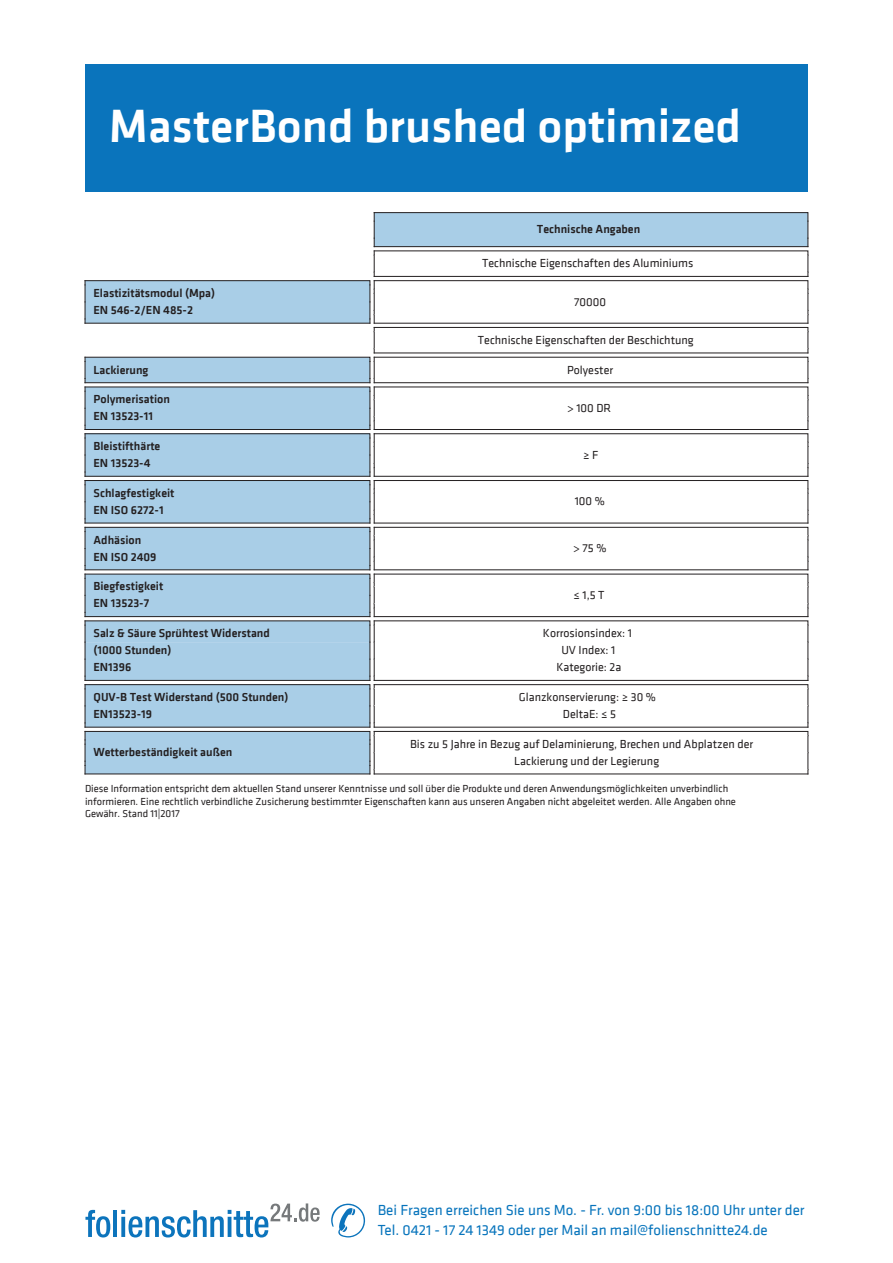
<style>
.page{position:relative;width:893px;height:1263px;background:#fff}
.page>*{position:absolute;margin:0;border:0;box-sizing:border-box;transform-origin:0 0}
.t1{font:500 48px "Klavika";color:#fff}
.t2{font:15px/19.5px "Klavika";color:#0774bc}
.t3{font:500 12px/17px "Klavika";color:#231f20}
.t4{font:12px/17px "Klavika";color:#231f20;text-align:center}
.t5{font:10.5px/12.8px "Klavika";color:#231f20}
</style>
<div class="page">
<svg style="left:85px;top:1210px;width:25px;height:27px"></svg>
<hr style="left:113px;top:1210px;width:4px;height:27px;background:#0c74bc">
<svg style="left:121px;top:1203px;width:199px;height:34px"></svg>
<svg style="left:331px;top:1203px;width:35px;height:34px"></svg>
<div style="left:85px;top:64px;width:723px;height:127px;background:#0a74bc"></div>
<svg style="left:84px;top:212px;width:725px;height:562px"></svg>
<hr style="left:374px;top:773px;width:434px;height:1px;background:#231f20">
<h1 class="t1" style="left:109px;top:100px;width:634px">MasterBond brushed optimized</h1>
<p class="t3" style="left:537px;top:221px;width:105px">Technische Angaben</p>
<p class="t4" style="left:482px;top:255px;width:213px">Technische Eigenschaften des Aluminiums</p>
<p class="t3" style="left:94px;top:285px;width:123px">Elastizitätsmodul (Mpa)<br>EN 546-2/EN 485-2</p>
<p class="t4" style="left:574px;top:293px;width:33px">70000</p>
<p class="t4" style="left:478px;top:331px;width:217px">Technische Eigenschaften der Beschichtung</p>
<p class="t3" style="left:94px;top:361px;width:56px">Lackierung</p>
<p class="t4" style="left:567px;top:361px;width:47px">Polyester</p>
<p class="t3" style="left:94px;top:391px;width:78px">Polymerisation<br>EN 13523-11</p>
<p class="t4" style="left:567px;top:399px;width:46px">&gt; 100 DR</p>
<p class="t3" style="left:94px;top:438px;width:68px">Bleistifthärte<br>EN 13523-4</p>
<p class="t4" style="left:583px;top:446px;width:17px">≥ F</p>
<p class="t3" style="left:94px;top:484px;width:82px">Schlagfestigkeit<br>EN ISO 6272-1</p>
<p class="t4" style="left:575px;top:493px;width:32px">100 %</p>
<p class="t3" style="left:94px;top:531px;width:65px">Adhäsion<br>EN ISO 2409</p>
<p class="t4" style="left:573px;top:540px;width:35px">&gt; 75 %</p>
<p class="t3" style="left:94px;top:578px;width:71px">Biegfestigkeit<br>EN 13523-7</p>
<p class="t4" style="left:573px;top:587px;width:33px">≤ 1,5 T</p>
<p class="t3" style="left:94px;top:625px;width:178px">Salz &amp; Säure Sprühtest Widerstand (1000 Stunden)<br>EN1396</p>
<p class="t4" style="left:543px;top:625px;width:91px">Korrosionsindex: 1<br>UV Index: 1<br>Kategorie: 2a</p>
<p class="t3" style="left:94px;top:689px;width:196px">QUV-B Test Widerstand (500 Stunden)<br>EN13523-19</p>
<p class="t4" style="left:519px;top:689px;width:139px">Glanzkonservierung: ≥ 30 %<br>DeltaE: ≤ 5</p>
<p class="t3" style="left:94px;top:744px;width:140px">Wetterbeständigkeit außen</p>
<p class="t4" style="left:514px;top:735px;width:240px;text-align:left;text-indent:-104px">Bis zu 5 Jahre in Bezug auf Delaminierung, Brechen und Abplatzen der<br>Lackierung und der Legierung</p>
<p class="t5" style="left:85px;top:782px;width:652px">Diese Information entspricht dem aktuellen Stand unserer Kenntnisse und soll über die Produkte und deren Anwendungsmöglichkeiten unverbindlich informieren. Eine rechtlich verbindliche Zusicherung bestimmter Eigenschaften kann aus unseren Angaben nicht abgeleitet werden. Alle Angaben ohne<br>Gewähr. Stand 11|2017</p>
<p class="t2" style="left:378px;top:1201px;width:428px">Bei Fragen erreichen Sie uns Mo. - Fr. von 9:00 bis 18:00 Uhr unter der<br>Tel. 0421 - 17 24 1349 oder per Mail an mail@folienschnitte24.de</p>
</div>
